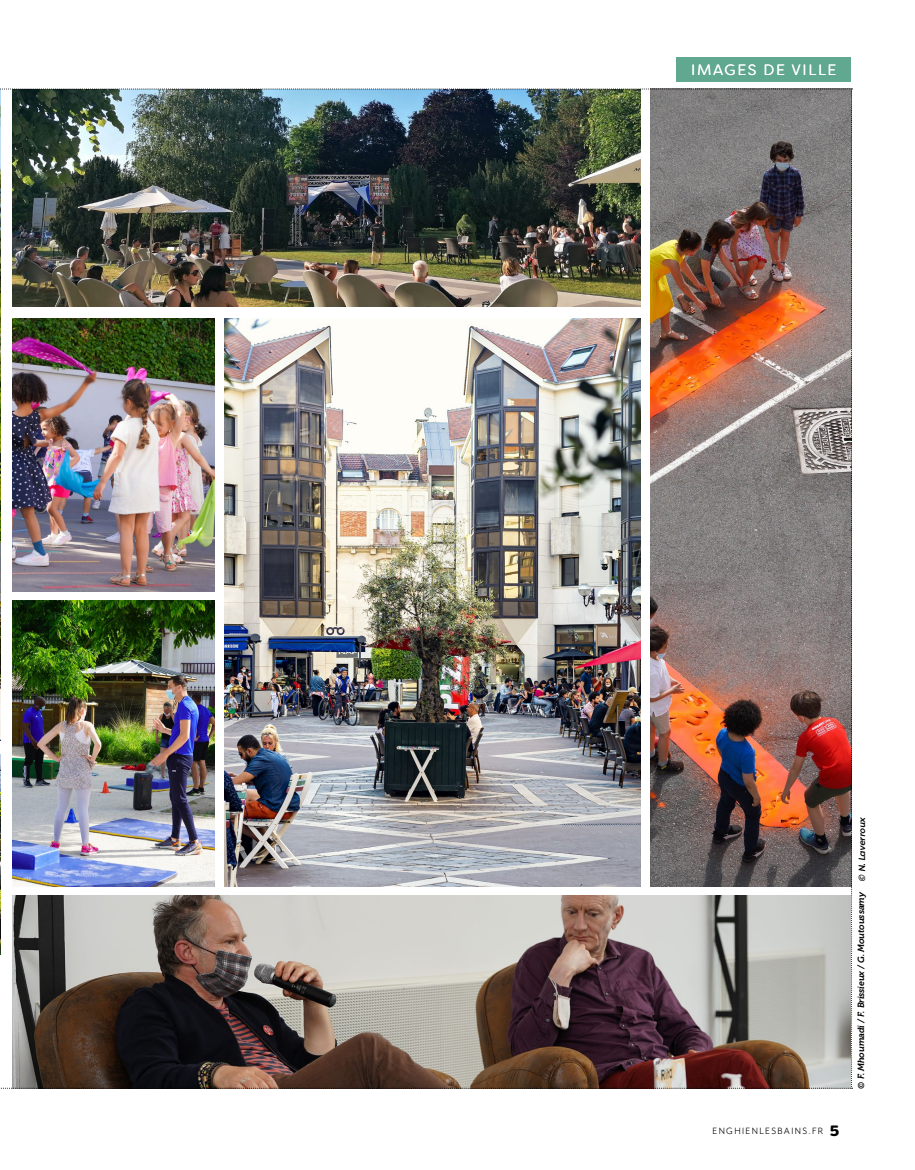
<style>
.page{position:relative;width:915px;height:1170px;background:#fff}
.page>*{position:absolute;margin:0;border:0;box-sizing:border-box;transform-origin:0 0}
.t1{font:15px "Filson Soft";letter-spacing:.11em;color:#fff}
.t2{font:10.5px "Mr Eaves Mod OT";letter-spacing:.13em;color:#000}
.t3{font:italic 9px "Museo 700";letter-spacing:-.02em;color:#000}
.t4{font:italic 500 9px "Filson Pro";color:#000}
.s1{font-family:"Filson Soft";font-weight:900;font-size:15px}
.s2{font-family:"Adelle Sans";font-weight:700}
</style>
<div class="page">
<img style="left:0;top:89px;width:852px;height:999px">
<div style="left:676px;top:57px;width:174px;height:24px;background:#61a891"></div>
<h1 class="t1" style="left:691px;top:60px;width:147px">IMAGES DE VILLE</h1>
<p class="t2" style="left:712px;top:1125px;width:128px">ENGHIENLESBAINS.FR <span class="s1">5</span></p>
<p class="t4" style="left:855px;top:881px;width:66px;rotate:-90deg">© N. Laverroux</p>
<p class="t3" style="left:855px;top:1088px;width:198px;rotate:-90deg"><span class="s2">©</span> F. Mhoumadi / F. Brissieux / G. Moutoussamy</p>
</div>
